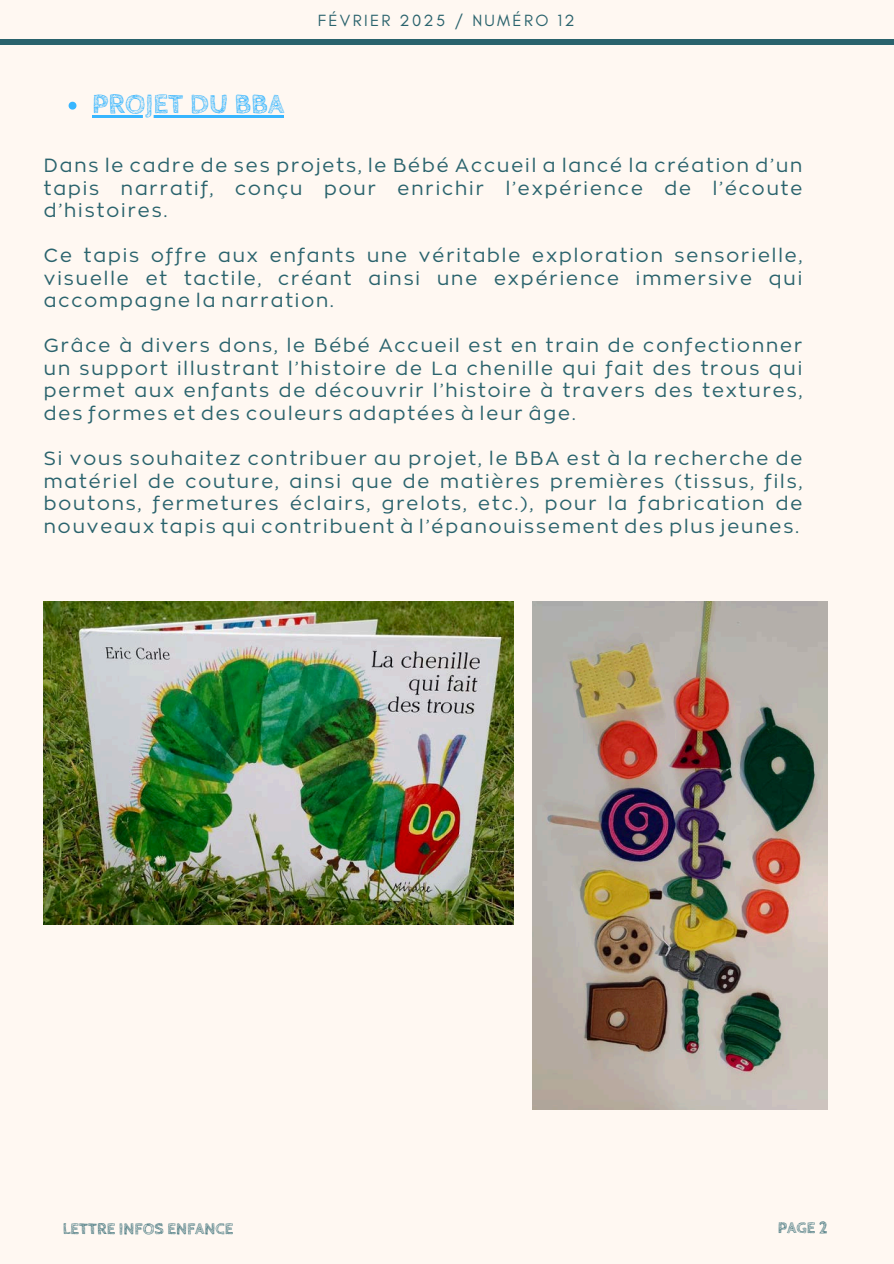
<style>
.page{position:relative;width:894px;height:1264px;background:#fff}
.page>*{position:absolute;margin:0;border:0;box-sizing:border-box;transform-origin:0 0}
.t1{font:700 28.5px "Cabin Sketch";color:#38b6ff}
.t2{font:18.9px/22.5px "RTL Corporative Regular";letter-spacing:.105em;color:#2a636d;text-align:justify}
.t3{font:700 16.5px "Cabin Sketch";color:#2a636d}
.t4{font:16.5px "Glacial Indifference";letter-spacing:.14em;color:#2a636d}
</style>
<div class="page">
<div style="left:0;top:0;width:893px;height:1263px;background:#fff8f2"></div>
<div style="left:0;top:40px;width:893px;height:5px;background:#2a636d"></div>
<img style="left:44px;top:601px;width:469px;height:323px">
<img style="left:532px;top:601px;width:295px;height:508px">
<svg style="left:69px;top:102px;width:7px;height:8px"></svg>
<hr style="left:92px;top:115px;width:192px;height:2px;background:#38b6ff">
<h2 class="t1" style="left:92px;top:88px;width:193px">PROJET DU BBA</h2>
<h2 class="t4" style="left:318px;top:11px;width:258px">FÉVRIER 2025 / NUMÉRO 12</h2>
<h2 class="t2" style="left:44px;top:153px;width:759px">Dans le cadre de ses projets, le Bébé Accueil a lancé la création d’un tapis narratif, conçu pour enrichir l’expérience de l’écoute d’histoires.</h2>
<h2 class="t2" style="left:44px;top:243px;width:759px">Ce tapis offre aux enfants une véritable exploration sensorielle, visuelle et tactile, créant ainsi une expérience immersive qui accompagne la narration.</h2>
<p class="t2" style="left:44px;top:333px;width:759px">Grâce à divers dons, le Bébé Accueil est en train de confectionner un support illustrant l’histoire de La chenille qui fait des trous qui permet aux enfants de découvrir l’histoire à travers des textures, des formes et des couleurs adaptées à leur âge.</p>
<p class="t2" style="left:44px;top:445px;width:759px">Si vous souhaitez contribuer au projet, le BBA est à la recherche de matériel de couture, ainsi que de matières premières (tissus, fils, boutons, fermetures éclairs, grelots, etc.), pour la fabrication de nouveaux tapis qui contribuent à l’épanouissement des plus jeunes.</p>
<p class="t3" style="left:63px;top:1219px;width:172px">LETTRE INFOS ENFANCE</p>
<p class="t3" style="left:777px;top:1218px;width:51px">PAGE 2</p>
</div>
